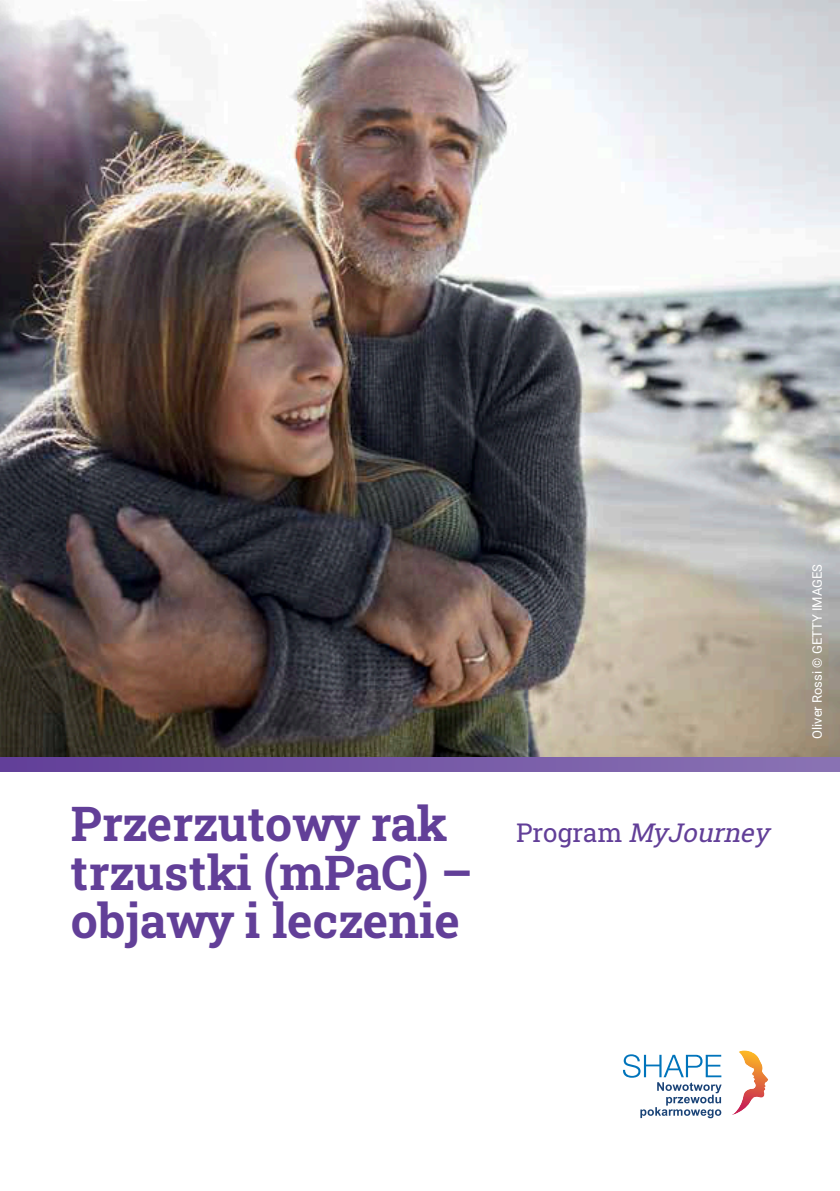
<style>
.page{position:relative;width:840px;height:1191px;background:#fff}
.page>*{position:absolute;margin:0;border:0;box-sizing:border-box;transform-origin:0 0}
.t1{font:700 48px/48px "Roboto Slab";letter-spacing:-.005em;color:#623f98}
.t2{font:italic 26px "Roboto Slab";color:#623f98}
.t3{font:13px "Roboto";color:#fff}
.s1{font-style:normal}
</style>
<div class="page">
<svg style="left:0;top:757px;width:839px;height:14px;background:#7558a6"></svg>
<svg style="left:732px;top:1050px;width:36px;height:65px"></svg>
<svg style="left:623px;top:1054px;width:98px;height:64px"></svg>
<img style="left:0;top:0;width:839px;height:757px">
<p class="t1" style="left:71px;top:799px;width:403px">Przerzutowy rak trzustki (mPaC) – objawy i leczenie</p>
<p class="t2" style="left:516px;top:814px;width:261px"><span class="s1">P r o g r a m</span> MyJourney</p>
<p class="t3" style="left:807px;top:739px;width:177px;rotate:-90deg">Oliver Rossi © GETTY IMAGES</p>
</div>
